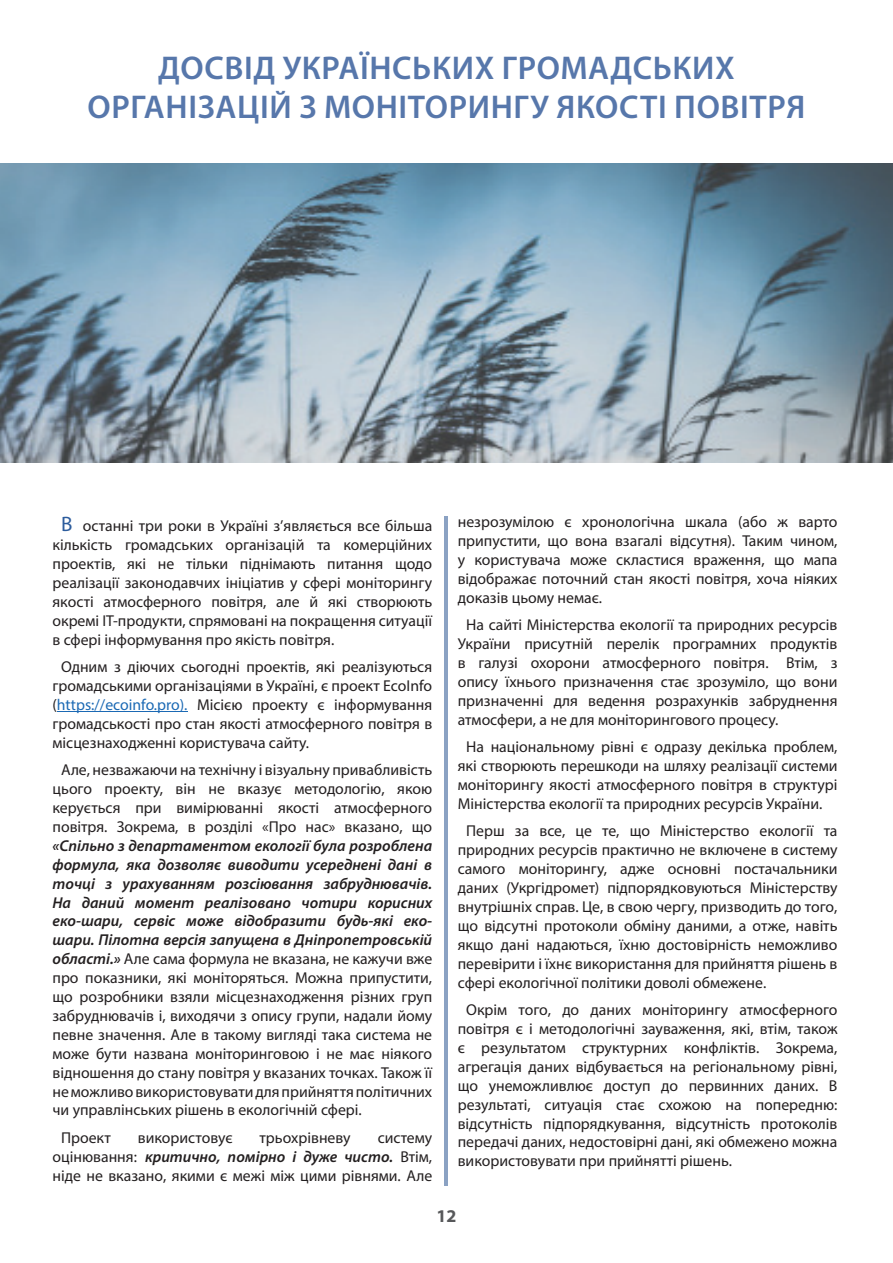
<style>
.page{position:relative;width:893px;height:1263px;background:#fff}
.page>*{position:absolute;margin:0;border:0;box-sizing:border-box;transform-origin:0 0}
.t1{font:600 33px/39.6px "Myriad Pro";letter-spacing:.02em;color:#5777ab;text-align:center}
.t2{font:700 18px "Myriad Pro";color:#57585a}
.t3{font:15.75px/18.9px "Myriad Pro";color:#231f20;text-align:justify}
.s1{font-size:21px;color:#2c5c9d}
.s2{color:#1b69b4}
.s3{font-weight:600;font-style:italic}
</style>
<div class="page">
<hr style="left:57px;top:711px;width:130px;height:1px;background:#1b69b4">
<hr style="left:445px;top:516px;width:3px;height:669px;background:#8ba2c3">
<img style="left:0;top:163px;width:893px;height:300px">
<h1 class="t1" style="left:88px;top:47px;width:719px">ДОСВІД УКРАЇНСЬКИХ ГРОМАДСЬКИХ<br>ОРГАНІЗАЦІЙ З МОНІТОРИНГУ ЯКОСТІ ПОВІТРЯ</h1>
<p class="t3" style="left:52px;top:516px;width:381px;text-indent:9px"><span class="s1">В</span> останні три роки в Україні з’являється все більша кількість громадських організацій та комерційних проектів, які не тільки піднімають питання щодо реалізації законодавчих ініціатив у сфері моніторингу якості атмосферного повітря, але й які створюють окремі IT-продукти, спрямовані на покращення ситуації в сфері інформування про якість повітря.</p>
<p class="t3" style="left:52px;top:657px;width:381px;text-indent:9px">Одним з діючих сьогодні проектів, які реалізуються громадськими організаціями в Україні, є проект EcoInfo (<span class="s2">https://ecoinfo.pro).</span> Місією проекту є інформування громадськості про стан якості атмосферного повітря в місцезнаходженні користувача сайту.</p>
<p class="t3" style="left:52px;top:760px;width:381px;text-align:center">Але, незважаючи на технічну і візуальну привабливість цього проекту, він не вказує методологію, якою керується при вимірюванні якості атмосферного повітря. Зокрема, в розділі «Про нас» вказано, що</p>
<p class="t3" style="left:52px;top:836px;width:381px"><span class="s3">«Спільно з департаментом екології була розроблена формула, яка дозволяє виводити усереднені дані в точці з урахуванням розсіювання забруднювачів.<br>На даний момент реалізовано чотири корисних еко-шари, сервіс може відобразити будь-які еко&shy;шари. Пілотна версія запущена в Дніпропетровській області.»</span> Але сама формула не вказана, не кажучи вже про показники, які моніторяться. Можна припустити, що розробники взяли місцезнаходження різних груп забруднювачів і, виходячи з опису групи, надали йому певне значення. Але в такому вигляді така система не може бути названа моніторинговою і не має ніякого відношення до стану повітря у вказаних точках. Також її не можливо використовувати для прийняття політичних чи управлінських рішень в екологічній сфері.</p>
<p class="t3" style="left:61px;top:1128px;width:51px">Проект</p>
<p class="t3" style="left:138px;top:1128px;width:96px">використовує</p>
<p class="t3" style="left:260px;top:1128px;width:93px">трьохрівневу</p>
<p class="t3" style="left:52px;top:1128px;width:381px;text-indent:325px">систему оцінювання: <span class="s3">критично, помірно і дуже чисто.</span> Втім, ніде не вказано, якими є межі між цими рівнями. Але</p>
<p class="t3" style="left:458px;top:512px;width:381px">незрозумілою є хронологічна шкала (або ж варто припустити, що вона взагалі відсутня). Таким чином, у користувача може скластися враження, що мапа відображає поточний стан якості повітря, хоча ніяких доказів цьому немає.</p>
<p class="t3" style="left:458px;top:615px;width:381px;text-indent:9px">На сайті Міністерства екології та природних ресурсів України присутній перелік програмних продуктів в галузі охорони атмосферного повітря. Втім, з опису їхнього призначення стає зрозуміло, що вони призначенні для ведення розрахунків забруднення атмосфери, а не для моніторингового процесу.</p>
<p class="t3" style="left:458px;top:737px;width:381px;text-indent:9px">На національному рівні є одразу декілька проблем, які створюють перешкоди на шляху реалізації системи моніторингу якості атмосферного повітря в структурі Міністерства екології та природних ресурсів України.</p>
<p class="t3" style="left:458px;top:821px;width:381px;text-indent:9px">Перш за все, це те, що Міністерство екології та природних ресурсів практично не включене в систему самого моніторингу, адже основні постачальники даних (Укргідромет) підпорядковуються Міністерству внутрішніх справ. Це, в свою чергу, призводить до того, що відсутні протоколи обміну даними, а отже, навіть якщо дані надаються, їхню достовірність неможливо перевірити і їхнє використання для прийняття рішень в сфері екологічної політики доволі обмежене.</p>
<p class="t3" style="left:458px;top:1000px;width:381px;text-indent:9px">Окрім того, до даних моніторингу атмосферного повітря є і методологічні зауваження, які, втім, також є результатом структурних конфліктів. Зокрема, агрегація даних відбувається на регіональному рівні, що унеможливлює доступ до первинних даних. В результаті, ситуація стає схожою на попередню: відсутність підпорядкування, відсутність протоколів передачі даних, недостовірні дані, які обмежено можна використовувати при прийнятті рішень.</p>
<p class="t2" style="left:436px;top:1205px;width:21px">12</p>
</div>
